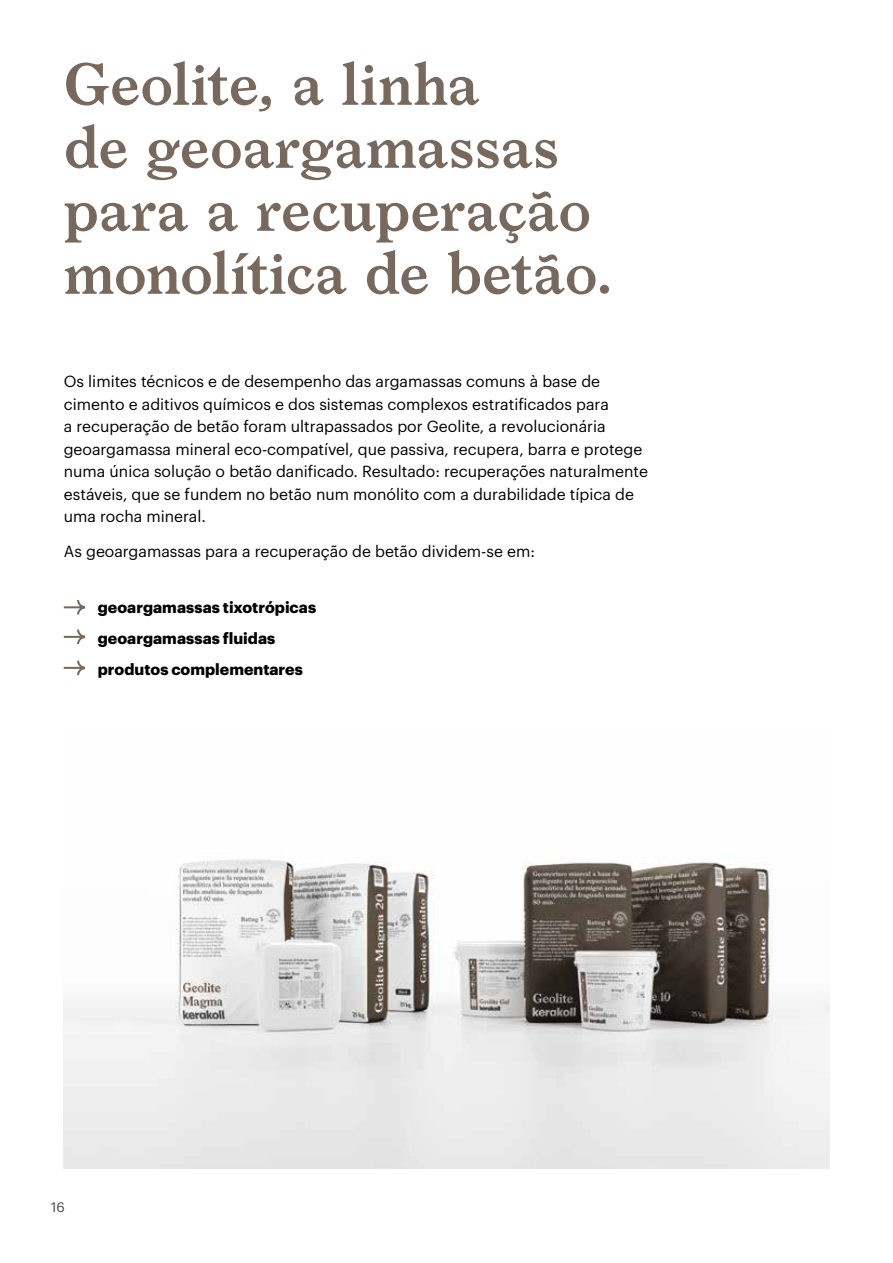
<style>
.page{position:relative;width:893px;height:1263px;background:#fff}
.page>*{position:absolute;margin:0;border:0;box-sizing:border-box;transform-origin:0 0}
.t1{font:600 57px/63px "Larish Neue";letter-spacing:-.005em;color:#77695e}
.t2{font:15.75px/22.5px "Graphik";color:#000}
.t3{font:700 15.75px/31px "Graphik";color:#000}
.t4{font:13.5px "Graphik";color:#474949}
</style>
<div class="page">
<svg style="left:64px;top:600px;width:21px;height:14px"></svg>
<svg style="left:64px;top:630px;width:21px;height:14px"></svg>
<svg style="left:64px;top:661px;width:21px;height:14px"></svg>
<img style="left:64px;top:859px;width:765px;height:309px">
<h1 class="t1" style="left:64px;top:48px;width:550px">Geolite, a linha<br>de geoargamassas para a recuperação monolítica de betão.</h1>
<p class="t2" style="left:64px;top:369px;width:586px">Os limites técnicos e de desempenho das argamassas comuns à base de cimento e aditivos químicos e dos sistemas complexos estratificados para<br>a recuperação de betão foram ultrapassados por Geolite, a revolucionária geoargamassa mineral eco-compatível, que passiva, recupera, barra e protege numa única solução o betão danificado. Resultado: recuperações naturalmente estáveis, que se fundem no betão num monólito com a durabilidade típica de uma rocha mineral.</p>
<p class="t2" style="left:64px;top:539px;width:473px">As geoargamassas para a recuperação de betão dividem-se em:</p>
<p class="t3" style="left:98px;top:590px;width:220px">geoargamassas tixotrópicas geoargamassas fluidas produtos complementares</p>
<p class="t4" style="left:51px;top:1197px;width:15px">16</p>
</div>
